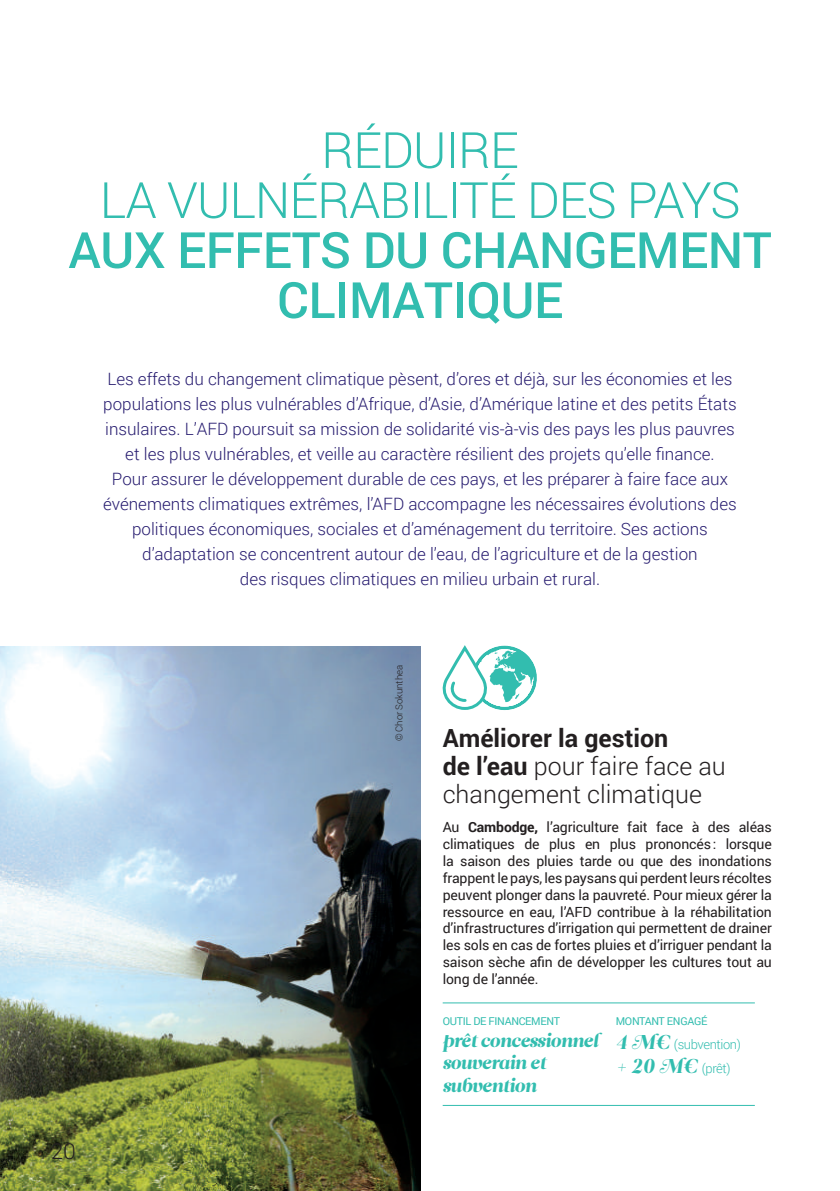
<style>
.page{position:relative;width:840px;height:1191px;background:#fff}
.page>*{position:absolute;margin:0;border:0;box-sizing:border-box;transform-origin:0 0}
.t1{font:500 50px/50px "Roboto";letter-spacing:-.01em;color:#32bdaf;text-align:center}
.t2{font:300 50px/50px "Roboto";letter-spacing:-.02em;color:#32bdaf;text-align:center}
.t3{font:300 25px/28px "Roboto";color:#231f20}
.t4{font:300 22px "Roboto";color:#231f20}
.t5{font:18.6px/22.4px "Leitura Display Swashes";letter-spacing:-.01em;color:#32bdaf}
.t6{font:300 17px/25px "Roboto";color:#261b6f;text-align:center}
.t7{font:14px/16.8px "Roboto";letter-spacing:-.01em;color:#231f20;text-align:justify}
.t8{font:300 13px/24px "Roboto";letter-spacing:-.03em;color:#32bdaf}
.t9{font:10.8px "Roboto";letter-spacing:-.03em;color:#32bdaf}
.t10{font:300 9.6px "Roboto";letter-spacing:-.01em;color:#231f20}
.s1{font-weight:700}
.s2{font-family:"Leitura Display Swashes";font-weight:400;font-size:20px}
</style>
<div class="page">
<hr style="left:442px;top:1002px;width:312px;height:1px;background:#32bdaf">
<hr style="left:442px;top:1105px;width:312px;height:1px;background:#32bdaf">
<img style="left:0;top:646px;width:420px;height:545px">
<svg style="left:442px;top:645px;width:95px;height:65px"></svg>
<h1 class="t2" style="left:100px;top:123px;width:641px">RÉDUIRE<br>LA VULNÉRABILITÉ DES PAYS</h1>
<h1 class="t1" style="left:68px;top:223px;width:704px">AUX EFFETS DU CHANGEMENT<br>CLIMATIQUE</h1>
<p class="t6" style="left:103px;top:366px;width:634px">Les effets du changement climatique pèsent, d’ores et déjà, sur les économies et les populations les plus vulnérables d’Afrique, d’Asie, d’Amérique latine et des petits États insulaires. L’AFD poursuit sa mission de solidarité vis-à-vis des pays les plus pauvres et les plus vulnérables, et veille au caractère résilient des projets qu’elle finance.<br>Pour assurer le développement durable de ces pays, et les préparer à faire face aux événements climatiques extrêmes, l’AFD accompagne les nécessaires évolutions des politiques économiques, sociales et d’aménagement du territoire. Ses actions d’adaptation se concentrent autour de l’eau, de l’agriculture et de la gestion<br>des risques climatiques en milieu urbain et rural.</p>
<p class="t4" style="left:51px;top:1136px;width:27px">20</p>
<p class="t10" style="left:392px;top:741px;width:78px;rotate:-90deg">© Chor Sokunthea</p>
<h2 class="t3" style="left:442px;top:723px;width:284px"><span class="s1">Améliorer la gestion<br>de l’eau</span> pour faire face au changement climatique</h2>
<p class="t7" style="left:442px;top:818px;width:330px">Au <span class="s1">Cambodge,</span> l’agriculture fait face à des aléas climatiques de plus en plus prononcés: lorsque la saison des pluies tarde ou que des inondations frappent le pays, les paysans qui perdent leurs récoltes peuvent plonger dans la pauvreté. Pour mieux gérer la ressource en eau, l’AFD contribue à la réhabilitation d’infrastructures d’irrigation qui permettent de drainer les sols en cas de fortes pluies et d’irriguer pendant la saison sèche afin de développer les cultures tout au long de l’année.</p>
<p class="t9" style="left:615px;top:1013px;width:93px">MONTANT ENGAGÉ</p>
<p class="t8" style="left:615px;top:1031px;width:127px"><span class="s2">4 M€</span> (subvention) <span class="s2">+ 20 M€</span> (prêt)</p>
<p class="t9" style="left:442px;top:1013px;width:119px">OUTIL DE FINANCEMENT</p>
<p class="t5" style="left:442px;top:1029px;width:157px">prêt concessionnel souverain et subvention</p>
</div>
